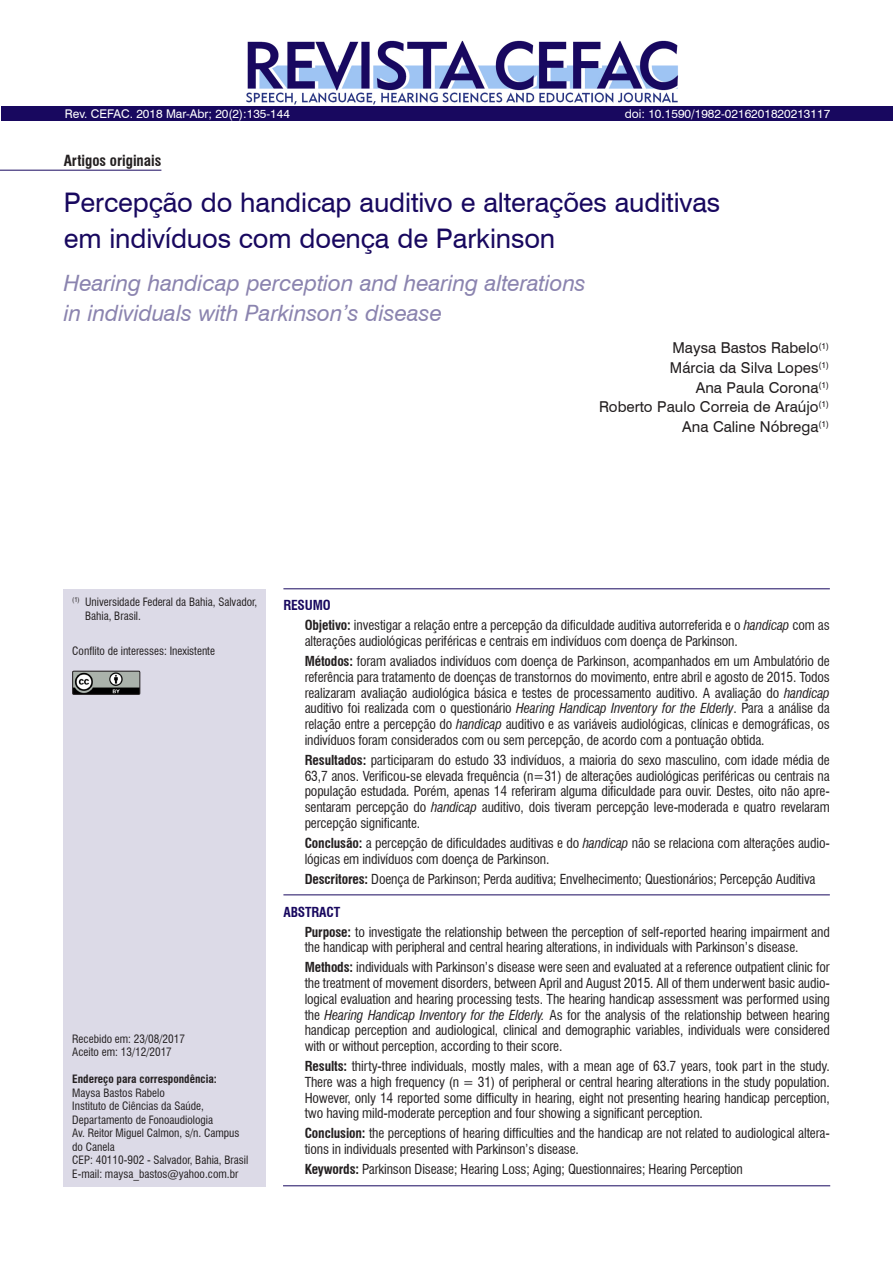
<style>
.page{position:relative;width:893px;height:1263px;background:#fff}
.page>*{position:absolute;margin:0;border:0;box-sizing:border-box;transform-origin:0 0}
.Titulo{font:27px/36px "Swiss 721 BT";letter-spacing:-.005em;color:#18085f}
.Titulo_ingles{font:italic 22.5px/30px "Swiss 721 BT";letter-spacing:-.005em;color:#8b84af}
.Autor{font:15px "Swiss 721 BT";color:#231f20}
.Tipo_de_artigo{font:700 condensed 15px "Swiss 721 BT";color:#231f20}
.Resumo{font:condensed 13.5px/15.8px "Swiss 721 BT";letter-spacing:-.01em;color:#231f20}
.Resumo_título{font:700 condensed 13.5px "Swiss 721 BT";letter-spacing:-.01em;color:#18085f}
.Legenda_bibliográfi{font:12px "Swiss 721 BT";color:#fff}
.DOI_-_variável_1{font:12px "Swiss 721 BT";color:#fff}
.Endereço_correspond{font:condensed 11.25px/13.5px "Swiss 721 BT";color:#231f20}
.Notas{font:condensed 11.25px/13.5px "Swiss 721 BT";color:#231f20}
.Endereço_correspond-2{font:700 condensed 11.25px "Swiss 721 BT";color:#231f20}
.s1{font-weight:700}
.s2{font-style:italic}
</style>
<div class="page">
<div style="left:64px;top:589px;width:202px;height:597px;background:#dcdae7"></div>
<img style="left:74px;top:673px;width:64px;height:20px">
<div style="left:72px;top:671px;width:68px;height:24px;border:1px solid #231f20"></div>
<hr style="left:283px;top:588px;width:547px;height:1px;background:#18085f">
<hr style="left:283px;top:894px;width:547px;height:1px;background:#18085f">
<hr style="left:283px;top:1185px;width:547px;height:1px;background:#18085f">
<hr style="left:0;top:170px;width:161px;height:1px;background:#18085f">
<img style="left:246px;top:40px;width:432px;height:65px">
<div style="left:1px;top:106px;width:892px;height:15px;background:#18085f"></div>
<p class="Legenda_bibliográfi" style="left:65px;top:106px;width:227px">Rev. CEFAC. 2018 Mar-Abr; 20(2):135-144</p>
<p class="DOI_-_variável_1" style="left:625px;top:106px;width:207px">doi: 10.1590/1982-0216201820213117</p>
<p class="Tipo_de_artigo" style="left:64px;top:152px;width:99px">Artigos originais</p>
<p class="Titulo" style="left:64px;top:184px;width:658px">Percepção do handicap auditivo e alterações auditivas em indivíduos com doença de Parkinson</p>
<p class="Titulo_ingles" style="left:64px;top:268px;width:524px">Hearing handicap perception and hearing alterations in individuals with Parkinson’s disease</p>
<p class="Autor" style="left:672px;top:338px;width:158px">Maysa Bastos Rabelo<sup>(1)</sup></p>
<p class="Autor" style="left:670px;top:357px;width:161px">Márcia da Silva Lopes<sup>(1)</sup></p>
<p class="Autor" style="left:696px;top:377px;width:135px">Ana Paula Corona<sup>(1)</sup></p>
<p class="Autor" style="left:599px;top:396px;width:232px">Roberto Paulo Correia de Araújo<sup>(1)</sup></p>
<p class="Autor" style="left:682px;top:416px;width:148px">Ana Caline Nóbrega<sup>(1)</sup></p>
<p class="Notas" style="left:85px;top:595px;width:174px;text-indent:-13px"><sup>(1)</sup> Universidade Federal da Bahia, Salvador,<br>Bahia, Brasil.</p>
<p class="Notas" style="left:72px;top:644px;width:144px">Conflito de interesses: Inexistente</p>
<p class="Endereço_correspond" style="left:72px;top:1032px;width:114px">Recebido em: 23/08/2017</p>
<p class="Endereço_correspond" style="left:72px;top:1045px;width:101px">Aceito em: 13/12/2017</p>
<p class="Endereço_correspond-2" style="left:72px;top:1072px;width:146px">Endereço para correspondência:</p>
<p class="Endereço_correspond" style="left:72px;top:1086px;width:94px">Maysa Bastos Rabelo</p>
<p class="Endereço_correspond" style="left:72px;top:1099px;width:142px">Instituto de Ciências da Saúde,<br>Departamento de Fonoaudiologia</p>
<p class="Endereço_correspond" style="left:72px;top:1126px;width:169px">Av. Reitor Miguel Calmon, s/n. Campus do Canela</p>
<p class="Endereço_correspond" style="left:72px;top:1153px;width:178px">CEP: 40110-902 - Salvador, Bahia, Brasil</p>
<p class="Endereço_correspond" style="left:72px;top:1167px;width:168px">E-mail: maysa_bastos@yahoo.com.br</p>
<p class="Resumo_título" style="left:283px;top:597px;width:49px">RESUMO</p>
<p class="Resumo" style="left:305px;top:618px;width:527px"><span class="s1">Objetivo:</span> investigar a relação entre a percepção da dificuldade auditiva autorreferida e o <span class="s2">handicap</span> com as alterações audiológicas periféricas e centrais em indivíduos com doença de Parkinson.</p>
<p class="Resumo" style="left:305px;top:653px;width:527px;text-align:justify"><span class="s1">Métodos:</span> foram avaliados indivíduos com doença de Parkinson, acompanhados em um Ambulatório de referência para tratamento de doenças de transtornos do movimento, entre abril e agosto de 2015. Todos realizaram avaliação audiológica básica e testes de processamento auditivo. A avaliação do <span class="s2">handicap </span>auditivo foi realizada com o questionário <span class="s2">Hearing Handicap Inventory for the Elderly</span>. Para a análise da relação entre a percepção do <span class="s2">handicap</span> auditivo e as variáveis audiológicas, clínicas e demográficas, os indivíduos foram considerados com ou sem percepção, de acordo com a pontuação obtida.</p>
<p class="Resumo" style="left:305px;top:752px;width:527px;text-align:justify"><span class="s1">Resultados:</span> participaram do estudo 33 indivíduos, a maioria do sexo masculino, com idade média de 63,7 anos. Verificou-se elevada frequência (n=31) de alterações audiológicas periféricas ou centrais na população estudada. Porém, apenas 14 referiram alguma dificuldade para ouvir. Destes, oito não apre&shy;sentaram percepção do <span class="s2">handicap</span> auditivo, dois tiveram percepção leve-moderada e quatro revelaram percepção significante.</p>
<p class="Resumo" style="left:305px;top:835px;width:527px"><span class="s1">Conclusão:</span> a percepção de dificuldades auditivas e do <span class="s2">handicap</span> não se relaciona com alterações audio&shy;lógicas em indivíduos com doença de Parkinson.</p>
<p class="Resumo" style="left:305px;top:871px;width:512px"><span class="s1">Descritores:</span> Doença de Parkinson; Perda auditiva; Envelhecimento; Questionários; Percepção Auditiva</p>
<p class="Resumo_título" style="left:283px;top:903px;width:58px">ABSTRACT</p>
<p class="Resumo" style="left:305px;top:924px;width:527px"><span class="s1">Purpose:</span> to investigate the relationship between the perception of self-reported hearing impairment and the handicap with peripheral and central hearing alterations, in individuals with Parkinson’s disease.</p>
<p class="Resumo" style="left:305px;top:959px;width:527px;text-align:justify"><span class="s1">Methods:</span> individuals with Parkinson’s disease were seen and evaluated at a reference outpatient clinic for the treatment of movement disorders, between April and August 2015. All of them underwent basic audio&shy;logical evaluation and hearing processing tests. The hearing handicap assessment was performed using the <span class="s2">Hearing Handicap Inventory for the Elderly.</span> As for the analysis of the relationship between hearing handicap perception and audiological, clinical and demographic variables, individuals were considered with or without perception, according to their score.</p>
<p class="Resumo" style="left:305px;top:1058px;width:527px;text-align:justify"><span class="s1">Results:</span> thirty-three individuals, mostly males, with a mean age of 63.7 years, took part in the study.<br>There was a high frequency (n = 31) of peripheral or central hearing alterations in the study population.<br>However, only 14 reported some difficulty in hearing, eight not presenting hearing handicap perception, two having mild-moderate perception and four showing a significant perception.</p>
<p class="Resumo" style="left:305px;top:1125px;width:527px"><span class="s1">Conclusion:</span> the perceptions of hearing difficulties and the handicap are not related to audiological altera&shy;tions in individuals presented with Parkinson’s disease.</p>
<p class="Resumo" style="left:305px;top:1161px;width:440px"><span class="s1">Keywords:</span> Parkinson Disease; Hearing Loss; Aging; Questionnaires; Hearing Perception</p>
</div>
